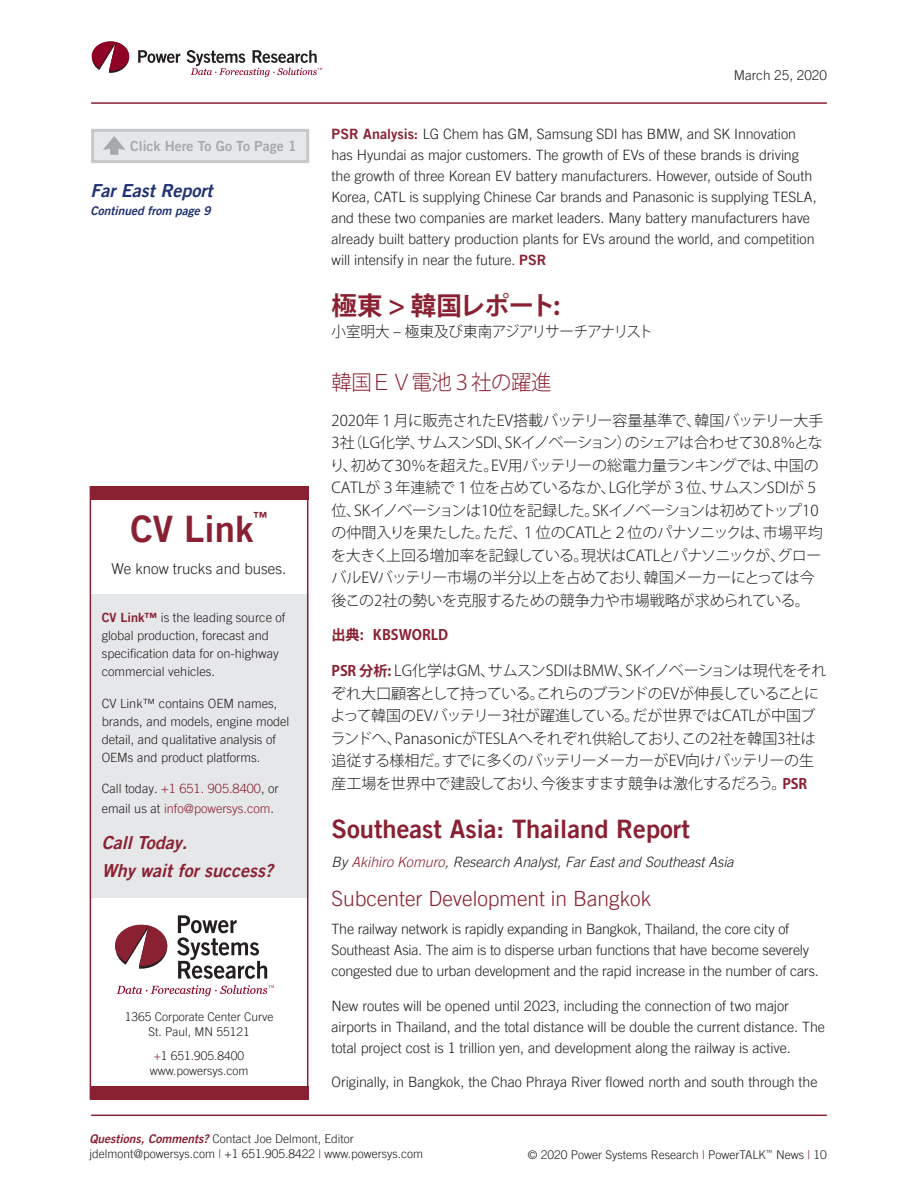
<style>
.page{position:relative;width:918px;height:1188px;background:#fff}
.page>*{position:absolute;margin:0;border:0;box-sizing:border-box;transform-origin:0 0}
.t1{font:36.6px "Trade Gothic LT Pro Bd 2";color:#8a2132}
.t2{font:25.5px "Trade Gothic LT Pro Bd 2";color:#8a2132}
.t3{font:700 25.5px "Koz Go Pro";letter-spacing:-.035em;color:#8a2132}
.t4{font:300 21px "Trade Gothic LT Pro";color:#8a2132}
.t5{font:300 21px "Koz Go Pro";letter-spacing:-.02em;color:#8a2132}
.t6{font:18px/27.8px "Trade Gothic LT Pro Bd 2 Obl";color:#8a2132}
.t7{font:18px "Trade Gothic LT Pro Bd 2 Obl";color:#1e3173}
.t8{font:300 15px/22.5px "Koz Go Pro";letter-spacing:-.02em;color:#231f20}
.t9{font:300 15px "Trade Gothic LT Pro";color:#231f20}
.t10{font:300 14.25px/21px "Trade Gothic LT Pro";letter-spacing:-.005em;color:#231f20}
.t11{font:italic 300 14.25px "Trade Gothic LT Pro";color:#231f20}
.t12{font:700 14.25px "Koz Go Pro";color:#8a2132}
.t13{font:13.95px "Trade Gothic LT Pro Bd 2";color:#a8a9ad}
.t14{font:13.95px "Trade Gothic LT Pro Bd 2";color:#8a2132}
.t15{font:300 13.5px "Trade Gothic LT Pro";color:#231f20}
.t16{font:300 12.75px/18px "Trade Gothic LT Pro";color:#231f20}
.t17{font:300 12.75px/19.5px "Trade Gothic LT Pro";color:#8a2132}
.t18{font:300 12px/15px "Trade Gothic LT Pro";color:#231f20;text-align:center}
.t19{font:12px "Trade Gothic LT Pro Bd 2 Obl";color:#1e3173}
.s1{font-family:"Trade Gothic LT Pro Bd 2";font-weight:400;color:#8a2132}
.s2{font-weight:700;font-size:14.25px;color:#8a2132}
.s3{color:#8a2132}
.s4{color:#231f20}
.s5{font-family:"Trade Gothic LT Pro Bd 2 Obl";font-weight:400;color:#8a2132}
</style>
<div class="page">
<hr style="left:91px;top:102px;width:736px;height:2px;background:#8a2132">
<hr style="left:91px;top:1115px;width:736px;height:1px;background:#8a2132">
<svg style="left:138px;top:50px;width:42px;height:13px"></svg>
<svg style="left:92px;top:41px;width:37px;height:32px"></svg>
<svg style="left:187px;top:50px;width:135px;height:27px"></svg>
<div style="left:91px;top:129px;width:218px;height:34px;background:#e6e7e9;border:3px solid #c7c8ca"></div>
<svg style="left:103px;top:136px;width:23px;height:19px"></svg>
<div style="left:90px;top:594px;width:218px;height:303px;background:#e6e7e9"></div>
<div style="left:90px;top:486px;width:218px;height:14px;background:#8a2132"></div>
<div style="left:90px;top:486px;width:218px;height:613px;border:2px solid #8a2132"></div>
<div style="left:90px;top:1086px;width:218px;height:13px;background:#8a2132"></div>
<svg style="left:177px;top:915px;width:90px;height:64px"></svg>
<svg style="left:115px;top:925px;width:52px;height:44px"></svg>
<svg style="left:117px;top:985px;width:157px;height:11px"></svg>
<p class="t15" style="left:734px;top:67px;width:95px">March 25, 2020</p>
<p class="t13" style="left:130px;top:137px;width:168px">Click Here To Go To Page 1</p>
<p class="t10" style="left:332px;top:123px;width:487px"><span class="s1">PSR Analysis:</span> LG Chem has GM, Samsung SDI has BMW, and SK Innovation has Hyundai as major customers. The growth of EVs of these brands is driving the growth of three Korean EV battery manufacturers. However, outside of South Korea, CATL is supplying Chinese Car brands and Panasonic is supplying TESLA, and these two companies are market leaders. Many battery manufacturers have already built battery production plants for EVs around the world, and competition will intensify in near the future. <span class="s1">PSR</span></p>
<h2 class="t3" style="left:332px;top:289px;width:230px">極東 &gt; 韓国レポート:</h2>
<p class="t8" style="left:332px;top:321px;width:323px">小室明大 – 極東及び東南アジアリサーチアナリスト</p>
<h3 class="t5" style="left:332px;top:368px;width:221px">韓国ＥＶ電池３社の躍進</h3>
<p class="t8" style="left:330px;top:409px;width:495px">2020年１月に販売されたEV搭載バッテリー容量基準で、韓国バッテリー大手3社（LG化学、サムスンSDI、SKイノベーション）のシェアは合わせて30.8％となり、初めて30％を超えた。EV用バッテリーの総電力量ランキングでは、中国のCATLが３年連続で１位を占めているなか、LG化学が３位、サムスンSDIが５位、SKイノベーションは10位を記録した。SKイノベーションは初めてトップ10の仲間入りを果たした。ただ、１位のCATLと２位のパナソニックは、市場平均を大きく上回る増加率を記録している。現状はCATLとパナソニックが、グローバルEVバッテリー市場の半分以上を占めており、韓国メーカーにとっては今後この2社の勢いを克服するための競争力や市場戦略が求められている。</p>
<p class="t12" style="left:332px;top:626px;width:118px">出典: KBSWORLD</p>
<p class="t8" style="left:331px;top:660px;width:497px"><span class="s2">PSR 分析:</span> LG化学はGM、サムスンSDIはBMW、SKイノベーションは現代をそれぞれ大口顧客として持っている。これらのブランドのEVが伸長していることによって韓国のEVバッテリー3社が躍進している。だが世界ではCATLが中国ブランドへ、PanasonicがTESLAへそれぞれ供給しており、この2社を韓国3社は追従する様相だ。すでに多くのバッテリーメーカーがEV向けバッテリーの生産工場を世界中で建設しており、今後ますます競争は激化するだろう。<span class="s2">PSR</span></p>
<h2 class="t2" style="left:332px;top:813px;width:360px">Southeast Asia: Thailand Report</h2>
<p class="t11" style="left:332px;top:854px;width:404px">By <span class="s3">Akihiro Komuro</span>, Research Analyst, Far East and Southeast Asia</p>
<h3 class="t4" style="left:332px;top:886px;width:321px">Subcenter Development in Bangkok</h3>
<p class="t10" style="left:332px;top:918px;width:489px">The railway network is rapidly expanding in Bangkok, Thailand, the core city of<br>Southeast Asia. The aim is to disperse urban functions that have become severely congested due to urban development and the rapid increase in the number of cars.</p>
<p class="t10" style="left:332px;top:995px;width:495px">New routes will be opened until 2023, including the connection of two major airports in Thailand, and the total distance will be double the current distance. The total project cost is 1 trillion yen, and development along the railway is active.</p>
<p class="t10" style="left:332px;top:1071px;width:487px">Originally, in Bangkok, the Chao Phraya River flowed north and south through the</p>
<p class="t7" style="left:90px;top:180px;width:123px">Far East Report</p>
<p class="t19" style="left:90px;top:203px;width:122px">Continued from page 9</p>
<p class="t14" style="left:253px;top:508px;width:15px">™</p>
<h1 class="t1" style="left:130px;top:506px;width:124px">CV Link</h1>
<p class="t9" style="left:111px;top:560px;width:176px">We know trucks and buses.</p>
<p class="t16" style="left:102px;top:609px;width:185px"><span class="s1">CV Link™</span> is the leading source of global production, forecast and specification data for on-highway commercial vehicles.</p>
<p class="t16" style="left:102px;top:694px;width:189px">CV Link™ contains OEM names, brands, and models, engine model detail, and qualitative analysis of<br>OEMs and product platforms.</p>
<p class="t17" style="left:102px;top:779px;width:179px"><span class="s4">Call today.</span> +1 651. 905.8400<span class="s4">, or email us at</span> info@powersys.com<span class="s4">.</span></p>
<p class="t6" style="left:102px;top:829px;width:173px">Call Today.<br>Why wait for success?</p>
<p class="t18" style="left:125px;top:1009px;width:150px">1365 Corporate Center Curve<br>St. Paul, MN 55121</p>
<p class="t18" style="left:150px;top:1048px;width:100px"><span class="s3">+</span>1 651<span class="s3">.</span>905<span class="s3">.</span>8400 www<span class="s3">.</span>powersys<span class="s3">.</span>com</p>
<p class="t18" style="left:90px;top:1131px;width:335px;text-align:left"><span class="s5">Questions, Comments?</span> Contact Joe Delmont, Editor jdelmont@powersys.com <span class="s3">|</span> +1 651.905.8422 <span class="s3">|</span> www.powersys.com</p>
<p class="t18" style="left:528px;top:1147px;width:301px">© 2020 Power Systems Research <span class="s3">|</span> PowerTALK<sup>™</sup> News <span class="s3">|</span> 10</p>
</div>
